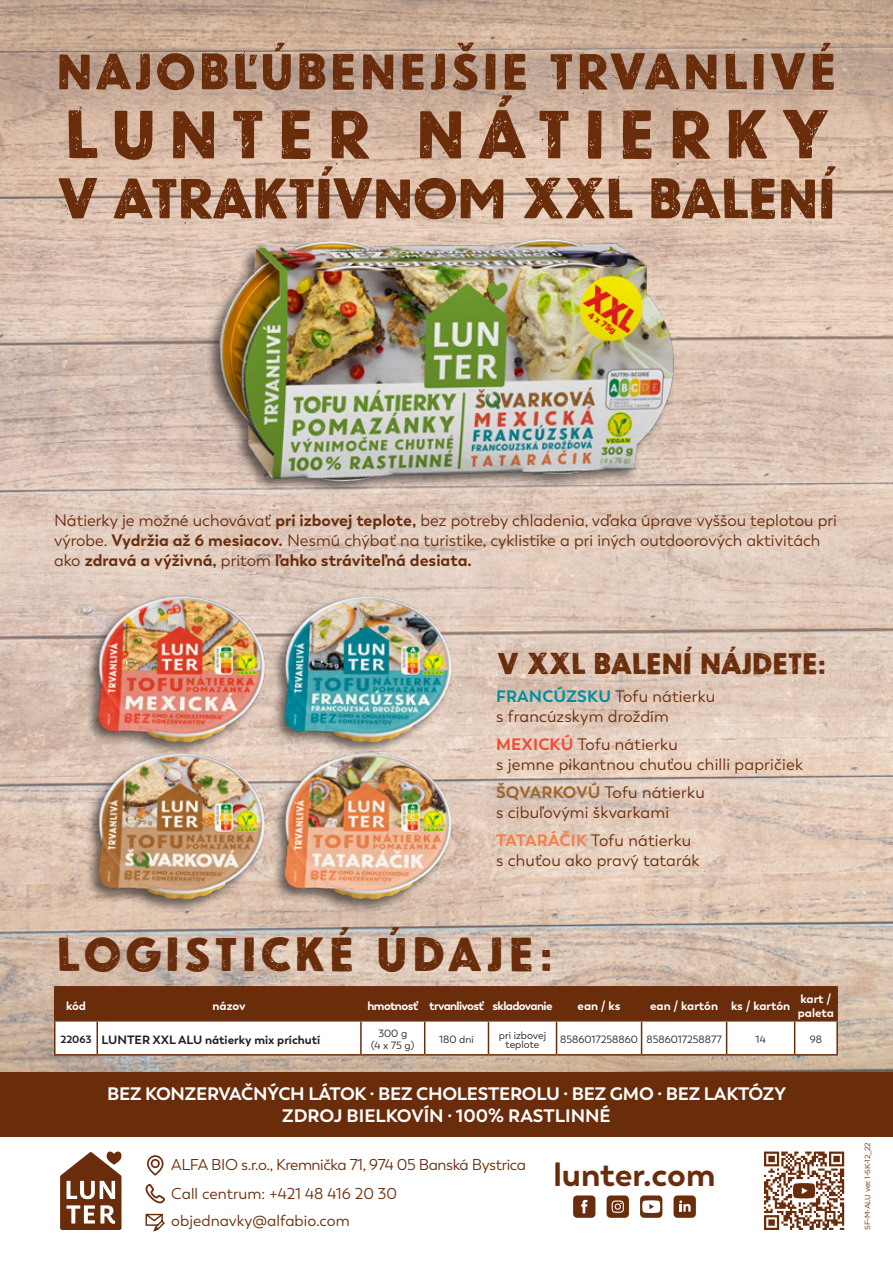
<style>
.page{position:relative;width:893px;height:1263px;background:#fff}
.page>*{position:absolute;margin:0;border:0;box-sizing:border-box;transform-origin:0 0}
.t1{font:69px "Newcastle Basic Rusty";letter-spacing:.11em;color:#6a2d0c}
.t2{font:57px "Newcastle Basic Rusty";letter-spacing:-.09em;color:#6a2d0c}
.t3{font:51px "Newcastle Basic Rusty";letter-spacing:-.02em;color:#6a2d0c}
.t4{font:48px "Newcastle Basic Rusty";color:#6a2d0c}
.t5{font:700 33px "Boston";color:#6a2d0c}
.t6{font:30px "Newcastle Basic Rusty";letter-spacing:-.09em;color:#6a2d0c}
.t7{font:700 18px "Boston";letter-spacing:-.015em;color:#fff}
.t8{font:16.5px/19.8px "Boston";color:#6a2d0c}
.t9{font:15.6px "Boston";color:#6a2d0c}
.t10{font:15.6px "Boston";letter-spacing:-.02em;color:#6a2d0c}
.t11{font:700 12px "Boston";color:#231f20}
.t12{font:700 12px "Boston";letter-spacing:-.05em;color:#fff}
.t13{font:700 12px/14.4px "Boston";color:#fff}
.t14{font:700 12px "Boston";letter-spacing:-.03em;color:#fff}
.t15{font:700 12px "Boston";letter-spacing:-.005em;color:#fff}
.t16{font:10.5px/12.6px "Boston";color:#231f20;text-align:center}
.t17{font:700 10.5px "Boston";color:#231f20}
.t18{font:7.5px "Gotham";letter-spacing:-.04em;color:#6a2d0c}
.s1{font-weight:700}
.s2{font-weight:700;color:#008fa1}
.s3{font-weight:700;color:#ef4d34}
.s4{font-weight:700;color:#9e672d}
.s5{font-weight:700;color:#f57f4a}
</style>
<div class="page">
<img style="left:0;top:0;width:893px;height:1072px">
<img style="left:315px;top:808px;width:186px;height:158px">
<img style="left:32px;top:557px;width:187px;height:157px">
<img style="left:32px;top:714px;width:283px;height:252px">
<img style="left:219px;top:557px;width:282px;height:251px">
<svg style="left:56px;top:987px;width:780px;height:67px"></svg>
<hr style="left:54px;top:986px;width:43px;height:1px;background:#6a2d0c">
<hr style="left:54px;top:987px;width:2px;height:33px;background:#6a2d0c">
<hr style="left:97px;top:986px;width:264px;height:1px;background:#6a2d0c">
<hr style="left:97px;top:987px;width:1px;height:33px;background:#6a2d0c">
<hr style="left:361px;top:986px;width:64px;height:1px;background:#6a2d0c">
<hr style="left:360px;top:987px;width:2px;height:33px;background:#6a2d0c">
<hr style="left:425px;top:986px;width:63px;height:1px;background:#6a2d0c">
<hr style="left:424px;top:987px;width:1px;height:33px;background:#6a2d0c">
<hr style="left:488px;top:986px;width:68px;height:1px;background:#6a2d0c">
<hr style="left:488px;top:987px;width:1px;height:33px;background:#6a2d0c">
<hr style="left:556px;top:986px;width:86px;height:1px;background:#6a2d0c">
<hr style="left:556px;top:987px;width:1px;height:33px;background:#6a2d0c">
<hr style="left:642px;top:986px;width:85px;height:1px;background:#6a2d0c">
<hr style="left:641px;top:987px;width:1px;height:33px;background:#6a2d0c">
<hr style="left:727px;top:986px;width:68px;height:1px;background:#6a2d0c">
<hr style="left:726px;top:987px;width:1px;height:33px;background:#6a2d0c">
<hr style="left:795px;top:986px;width:43px;height:1px;background:#6a2d0c">
<hr style="left:794px;top:987px;width:1px;height:33px;background:#6a2d0c">
<hr style="left:836px;top:987px;width:2px;height:33px;background:#6a2d0c">
<hr style="left:54px;top:1020px;width:43px;height:1px;background:#6a2d0c">
<hr style="left:54px;top:1021px;width:2px;height:33px;background:#6a2d0c">
<hr style="left:97px;top:1020px;width:264px;height:1px;background:#6a2d0c">
<hr style="left:97px;top:1021px;width:1px;height:33px;background:#6a2d0c">
<hr style="left:361px;top:1020px;width:64px;height:1px;background:#6a2d0c">
<hr style="left:360px;top:1021px;width:2px;height:33px;background:#6a2d0c">
<hr style="left:425px;top:1020px;width:63px;height:1px;background:#6a2d0c">
<hr style="left:424px;top:1021px;width:1px;height:33px;background:#6a2d0c">
<hr style="left:488px;top:1020px;width:68px;height:1px;background:#6a2d0c">
<hr style="left:488px;top:1021px;width:1px;height:33px;background:#6a2d0c">
<hr style="left:556px;top:1020px;width:86px;height:1px;background:#6a2d0c">
<hr style="left:556px;top:1021px;width:1px;height:33px;background:#6a2d0c">
<hr style="left:642px;top:1020px;width:85px;height:1px;background:#6a2d0c">
<hr style="left:641px;top:1021px;width:1px;height:33px;background:#6a2d0c">
<hr style="left:727px;top:1020px;width:68px;height:1px;background:#6a2d0c">
<hr style="left:726px;top:1021px;width:1px;height:33px;background:#6a2d0c">
<hr style="left:795px;top:1020px;width:43px;height:1px;background:#6a2d0c">
<hr style="left:794px;top:1021px;width:1px;height:33px;background:#6a2d0c">
<hr style="left:836px;top:1021px;width:2px;height:33px;background:#6a2d0c">
<hr style="left:54px;top:1054px;width:43px;height:1px;background:#6a2d0c">
<hr style="left:97px;top:1054px;width:264px;height:1px;background:#6a2d0c">
<hr style="left:361px;top:1054px;width:64px;height:1px;background:#6a2d0c">
<hr style="left:425px;top:1054px;width:63px;height:1px;background:#6a2d0c">
<hr style="left:488px;top:1054px;width:68px;height:1px;background:#6a2d0c">
<hr style="left:556px;top:1054px;width:86px;height:1px;background:#6a2d0c">
<hr style="left:642px;top:1054px;width:85px;height:1px;background:#6a2d0c">
<hr style="left:727px;top:1054px;width:68px;height:1px;background:#6a2d0c">
<hr style="left:795px;top:1054px;width:43px;height:1px;background:#6a2d0c">
<div style="left:573px;top:1195px;width:22px;height:23px;background:#6a2d0c;border-radius:4px"></div>
<svg style="left:581px;top:1200px;width:6px;height:13px"></svg>
<div style="left:607px;top:1195px;width:22px;height:23px;background:#6a2d0c;border-radius:4px"></div>
<svg style="left:612px;top:1200px;width:12px;height:13px"></svg>
<div style="left:673px;top:1195px;width:23px;height:23px;background:#6a2d0c;border-radius:4px"></div>
<svg style="left:679px;top:1200px;width:12px;height:11px"></svg>
<div style="left:640px;top:1195px;width:22px;height:23px;background:#6a2d0c;border-radius:4px"></div>
<svg style="left:642px;top:1200px;width:18px;height:13px"></svg>
<svg style="left:60px;top:1151px;width:62px;height:79px"></svg>
<svg style="left:764px;top:1151px;width:80px;height:79px"></svg>
<svg style="left:145px;top:1184px;width:20px;height:20px"></svg>
<svg style="left:146px;top:1136px;width:18px;height:40px"></svg>
<svg style="left:145px;top:1213px;width:20px;height:19px"></svg>
<div style="left:0;top:1072px;width:893px;height:64px;background:#6a2d0c"></div>
<div style="left:204px;top:236px;width:472px;height:259px;background:#231f20;opacity:.65"></div>
<img style="left:216px;top:199px;width:461px;height:307px">
<p class="t3" style="left:54px;top:42px;width:786px">NAJOBĽÚBENEJŠIE TRVANLIVÉ</p>
<p class="t1" style="left:62px;top:94px;width:771px">LUNTER NÁTIERKY</p>
<p class="t2" style="left:55px;top:165px;width:784px">V ATRAKTÍVNOM XXL BALENÍ</p>
<p class="t8" style="left:54px;top:511px;width:784px">Nátierky je možné uchovávať <span class="s1">pri izbovej teplote,</span> bez potreby chladenia, vďaka úprave vyššou teplotou pri výrobe. <span class="s1">Vydržia až 6 mesiacov.</span> Nesmú chýbať na turistike, cyklistike a pri iných outdoorových aktivitách ako <span class="s1">zdravá a výživná,</span> pritom <span class="s1">ľahko stráviteľná desiata.</span></p>
<p class="t6" style="left:496px;top:646px;width:333px">V XXL BALENÍ NÁJDETE:</p>
<p class="t8" style="left:496px;top:687px;width:221px"><span class="s2">FRANCÚZSKU</span> Tofu nátierku s francúzskym droždím</p>
<p class="t8" style="left:496px;top:735px;width:309px"><span class="s3">MEXICKÚ</span> Tofu nátierku<br>s jemne pikantnou chuťou chilli papričiek</p>
<p class="t8" style="left:496px;top:783px;width:210px"><span class="s4">ŠQVARKOVÚ</span> Tofu nátierku s cibuľovými škvarkami</p>
<p class="t8" style="left:496px;top:831px;width:205px"><span class="s5">TATARÁČIK</span> Tofu nátierku s chuťou ako pravý tatarák</p>
<p class="t4" style="left:55px;top:926px;width:502px">LOGISTICKÉ ÚDAJE:</p>
<p class="t14" style="left:66px;top:998px;width:21px">kód</p>
<p class="t14" style="left:213px;top:998px;width:35px">názov</p>
<p class="t12" style="left:367px;top:998px;width:52px">hmotnosť</p>
<p class="t12" style="left:429px;top:998px;width:56px">trvanlivosť</p>
<p class="t12" style="left:492px;top:998px;width:61px">skladovanie</p>
<p class="t14" style="left:577px;top:998px;width:45px">ean / ks</p>
<p class="t13" style="left:650px;top:998px;width:69px">ean / kartón</p>
<p class="t15" style="left:731px;top:998px;width:61px">ks / kartón</p>
<p class="t13" style="left:798px;top:991px;width:38px">kart / paleta</p>
<p class="t17" style="left:60px;top:1033px;width:33px">22063</p>
<p class="t11" style="left:102px;top:1032px;width:220px">LUNTER XXL ALU nátierky mix príchutí</p>
<p class="t16" style="left:371px;top:1027px;width:45px">300 g<br>(4 x 75 g)</p>
<p class="t16" style="left:439px;top:1033px;width:36px">180 dní</p>
<p class="t16" style="left:499px;top:1030px;width:49px;line-height:9px">pri izbovej teplote</p>
<p class="t16" style="left:560px;top:1033px;width:79px">8586017258860</p>
<p class="t16" style="left:646px;top:1033px;width:77px">8586017258877</p>
<p class="t16" style="left:756px;top:1033px;width:12px">14</p>
<p class="t16" style="left:810px;top:1033px;width:14px">98</p>
<p class="t7" style="left:107px;top:1083px;width:681px">BEZ KONZERVAČNÝCH LÁTOK · BEZ CHOLESTEROLU · BEZ GMO · BEZ LAKTÓZY</p>
<p class="t7" style="left:282px;top:1104px;width:330px">ZDROJ BIELKOVÍN · 100% RASTLINNÉ</p>
<p class="t10" style="left:171px;top:1156px;width:356px">ALFA BIO s.r.o., Kremnička 71, 974 05 Banská Bystrica</p>
<p class="t9" style="left:171px;top:1184px;width:227px">Call centrum: +421 48 416 20 30</p>
<p class="t9" style="left:171px;top:1212px;width:180px">objednavky@alfabio.com</p>
<p class="t5" style="left:553px;top:1154px;width:164px">lunter.com</p>
<p class="t18" style="left:863px;top:1230px;width:89px;rotate:-90deg">SF-M-ALU ver. 1-SK-12_22</p>
</div>
